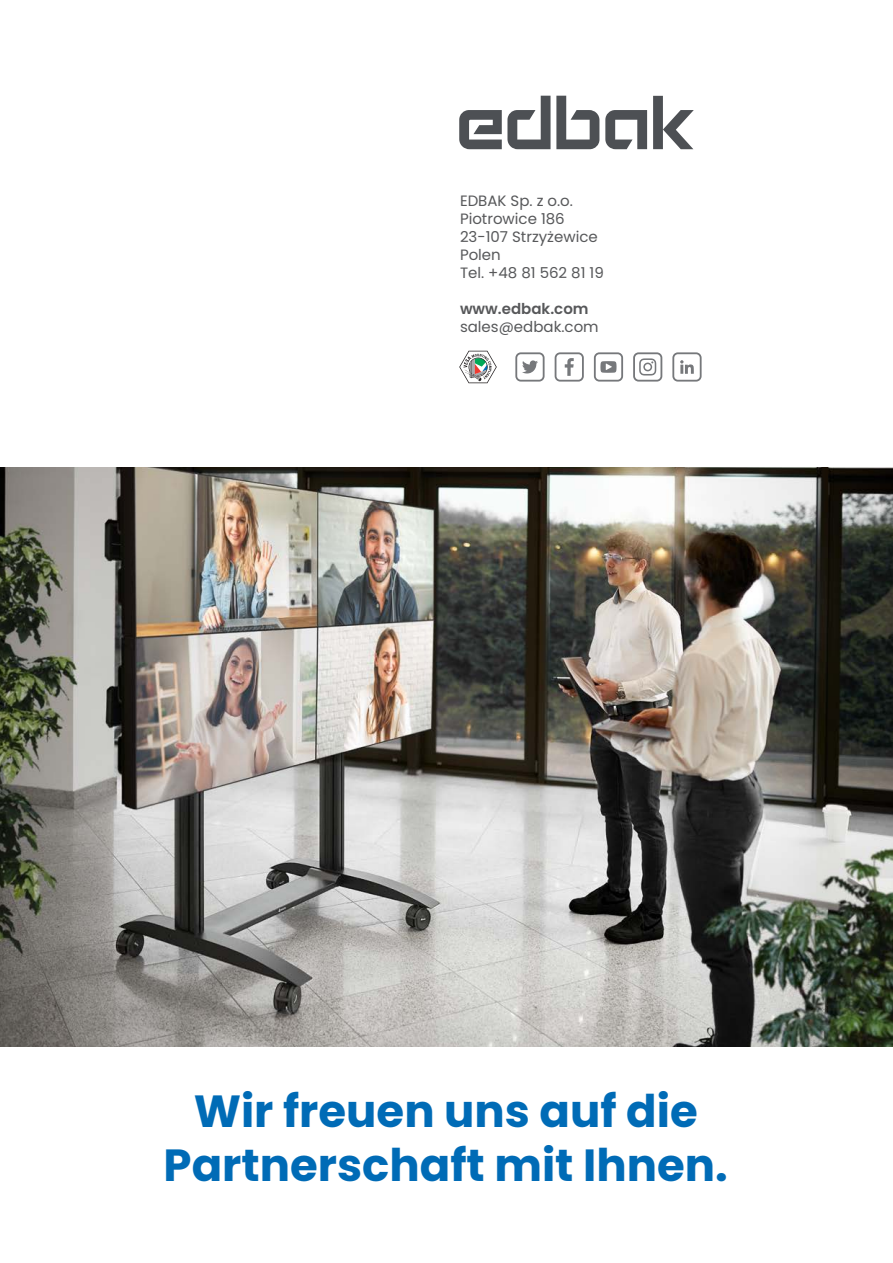
<style>
.page{position:relative;width:893px;height:1263px;background:#fff}
.page>*{position:absolute;margin:0;border:0;box-sizing:border-box;transform-origin:0 0}
.t1{font:700 45px/54px "Poppins";color:#006bb6;text-align:center}
.t2{font:15px/18px "Poppins";color:#57585a}
.t3{font:600 15px "Poppins";color:#57585a}
</style>
<div class="page">
<img style="left:0;top:468px;width:893px;height:578px">
<svg style="left:459px;top:351px;width:38px;height:32px"></svg>
<div style="left:555px;top:352px;width:29px;height:30px;border:2px solid #76787b;border-radius:5px"></div>
<svg style="left:565px;top:358px;width:9px;height:18px"></svg>
<div style="left:633px;top:352px;width:29px;height:30px;border:2px solid #76787b;border-radius:5px"></div>
<svg style="left:639px;top:358px;width:17px;height:17px"></svg>
<div style="left:672px;top:352px;width:30px;height:30px;border:2px solid #76787b;border-radius:5px"></div>
<svg style="left:680px;top:360px;width:14px;height:14px"></svg>
<div style="left:515px;top:352px;width:30px;height:30px;border:2px solid #76787b;border-radius:5px"></div>
<svg style="left:522px;top:360px;width:16px;height:13px"></svg>
<div style="left:594px;top:352px;width:29px;height:30px;border:2px solid #76787b;border-radius:5px"></div>
<svg style="left:600px;top:361px;width:16px;height:12px"></svg>
<svg style="left:605px;top:110px;width:42px;height:39px"></svg>
<svg style="left:556px;top:96px;width:43px;height:53px"></svg>
<svg style="left:459px;top:96px;width:91px;height:53px"></svg>
<svg style="left:653px;top:96px;width:41px;height:53px"></svg>
<p class="t2" style="left:460px;top:191px;width:145px">EDBAK Sp. z o.o.<br>Piotrowice 186<br>23-107 Strzyżewice<br>Polen<br>Tel. +48 81 562 81 19</p>
<p class="t3" style="left:460px;top:300px;width:130px">www.edbak.com</p>
<p class="t2" style="left:460px;top:317px;width:140px">sales@edbak.com</p>
<h1 class="t1" style="left:164px;top:1085px;width:566px">Wir freuen uns auf die<br>Partnerschaft mit Ihnen.</h1>
</div>
